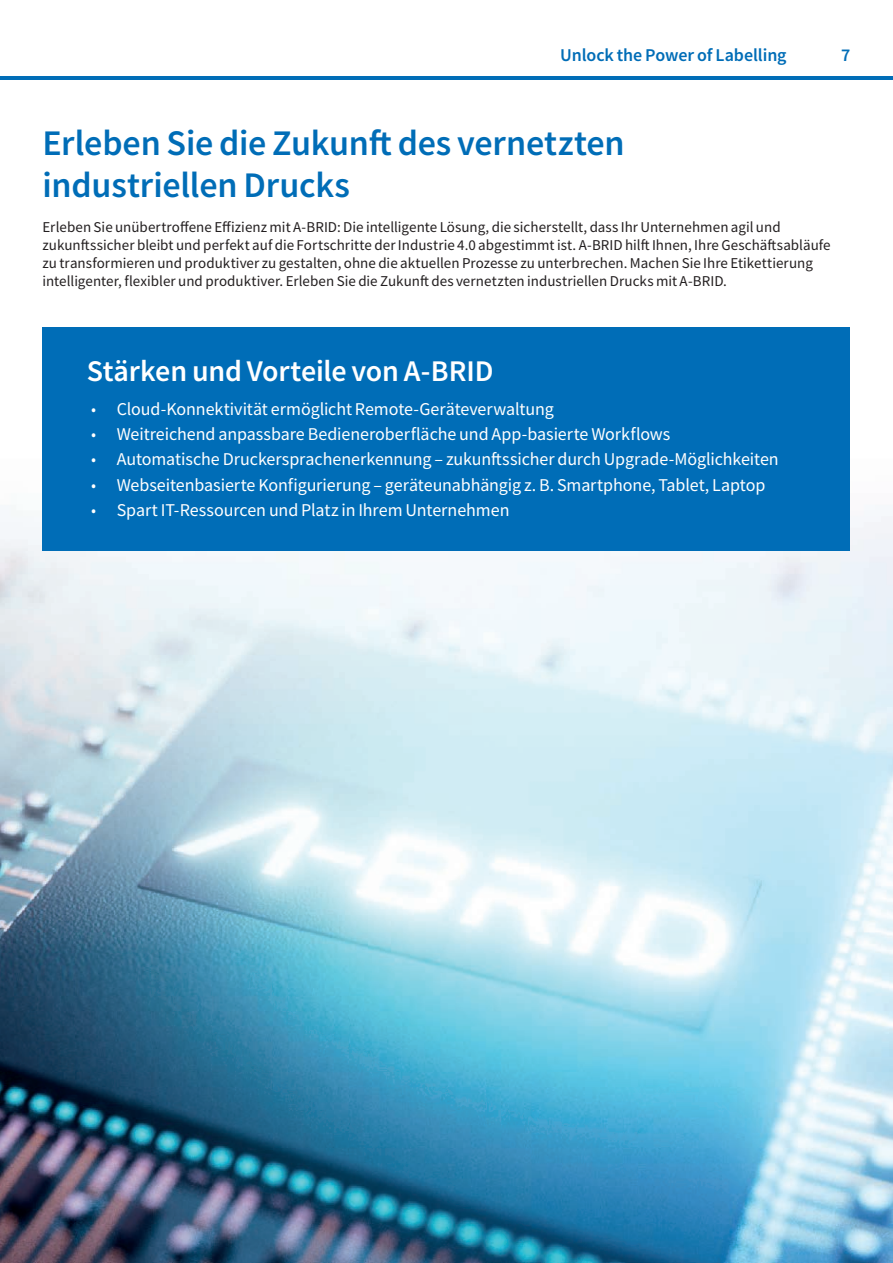
<style>
.page{position:relative;width:893px;height:1263px;background:#fff}
.page>*{position:absolute;margin:0;border:0;box-sizing:border-box;transform-origin:0 0}
.t1{font:500 36px/42px "Toshiba Sans";letter-spacing:-.005em;color:#006db7}
.t2{font:500 30px "Toshiba Sans";letter-spacing:-.005em;color:#fff}
.t3{font:18px "Toshiba Sans";letter-spacing:-.005em;color:#fff}
.t4{font:500 18px "Toshiba Sans";letter-spacing:-.005em;color:#006db7}
.t5{font:15px/18px "Toshiba Sans";color:#231f20}
.s1{font-weight:300}
</style>
<div class="page">
<hr style="left:0;top:77px;width:893px;height:3px;background:#006db7">
<img style="left:0;top:952px;width:893px;height:311px">
<img style="left:0;top:448px;width:893px;height:504px">
<div style="left:43px;top:328px;width:807px;height:223px;background:#006db7"></div>
<p class="t4" style="left:560px;top:43px;width:228px">Unlock the Power of Labelling</p>
<p class="t4" style="left:841px;top:43px;width:11px">7</p>
<h1 class="t1" style="left:43px;top:121px;width:584px">Erleben Sie die Zukunft des vernetzten industriellen Drucks</h1>
<p class="t5" style="left:43px;top:218px;width:790px">Erleben Sie unübertroffene Effizienz mit A-BRID: Die intelligente Lösung, die sicherstellt, dass Ihr Unternehmen agil und zukunftssicher bleibt und perfekt auf die Fortschritte der Industrie 4.0 abgestimmt ist. A-BRID hilft Ihnen, Ihre Geschäftsabläufe zu transformieren und produktiver zu gestalten, ohne die aktuellen Prozesse zu unterbrechen. Machen Sie Ihre Etikettierung intelligenter, flexibler und produktiver. Erleben Sie die Zukunft des vernetzten industriellen Drucks mit A-BRID.</p>
<h2 class="t2" style="left:87px;top:351px;width:408px">Stärken und Vorteile von A-BRID</h2>
<p class="t3" style="left:91px;top:397px;width:464px"><span class="s1">•</span> Cloud-Konnektivität ermöglicht Remote-Geräteverwaltung</p>
<p class="t3" style="left:91px;top:423px;width:581px"><span class="s1">•</span> Weitreichend anpassbare Bedieneroberfläche und App-basierte Workflows</p>
<p class="t3" style="left:91px;top:448px;width:689px"><span class="s1">•</span> Automatische Druckersprachenerkennung – zukunftssicher durch Upgrade-Möglichkeiten</p>
<p class="t3" style="left:91px;top:473px;width:676px"><span class="s1">•</span> Webseitenbasierte Konfigurierung – geräteunabhängig z. B. Smartphone, Tablet, Laptop</p>
<p class="t3" style="left:91px;top:498px;width:420px"><span class="s1">•</span> Spart IT-Ressourcen und Platz in Ihrem Unternehmen</p>
</div>
